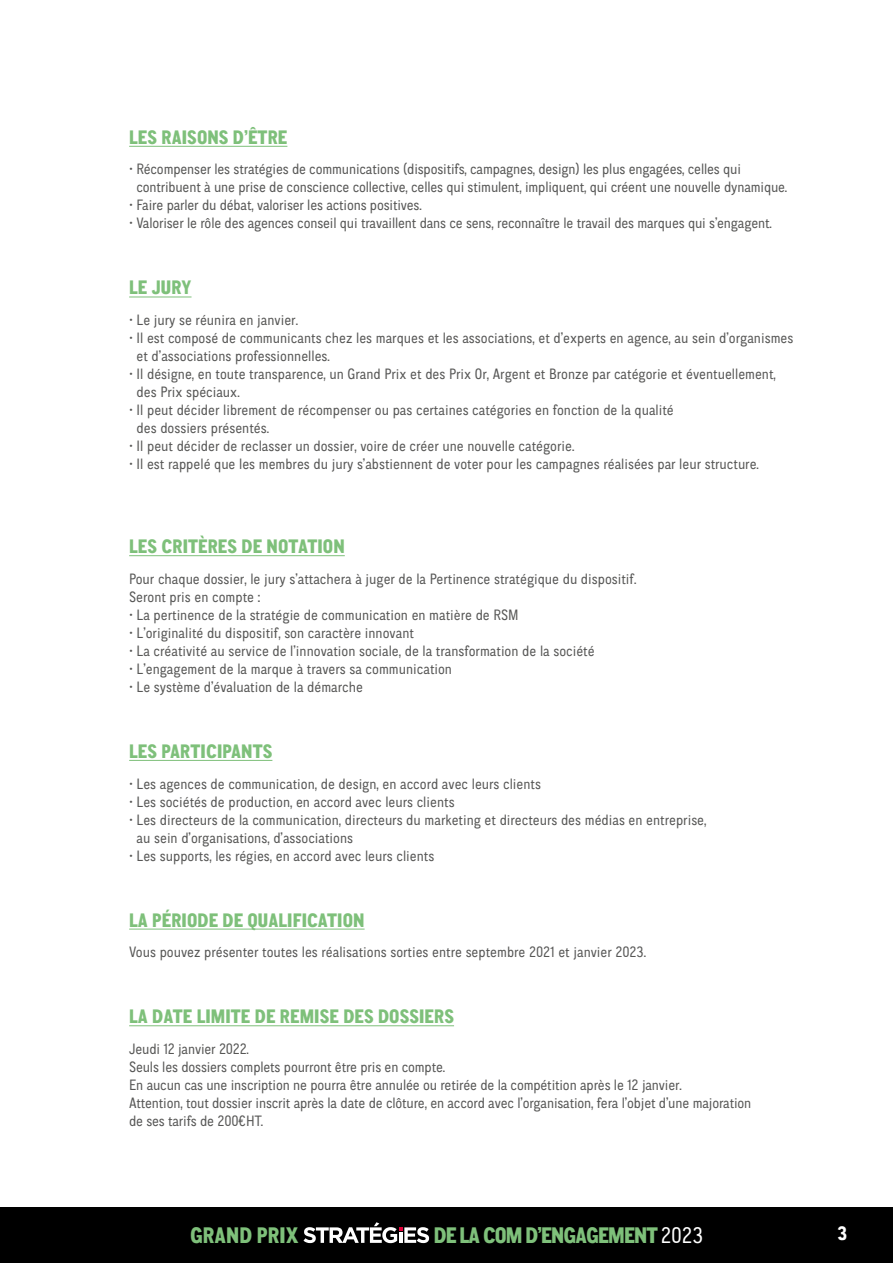
<style>
.page{position:relative;width:893px;height:1263px;background:#fff}
.page>*{position:absolute;margin:0;border:0;box-sizing:border-box;transform-origin:0 0}
.t1{font:800 22.5px "CA Normal";letter-spacing:-.035em;color:#7ec07a}
.t2{font:800 22.5px "CA Normal";letter-spacing:.005em;color:#7ec07a}
.t3{font:800 19.5px "CA Normal";letter-spacing:.005em;color:#7ec07a}
.t4{font:800 19.5px "CA Normal";color:#fff}
.t5{font:15px/18px "CA Normal";color:#575756}
.s1{font-weight:400;color:#fff}
</style>
<div class="page">
<div style="left:0;top:1208px;width:893px;height:55px;background:#000"></div>
<svg style="left:303px;top:1222px;width:126px;height:21px"></svg>
<hr style="left:129px;top:146px;width:158px;height:1px;background:#7ec07a">
<hr style="left:129px;top:297px;width:63px;height:1px;background:#7ec07a">
<hr style="left:129px;top:555px;width:216px;height:1px;background:#7ec07a">
<hr style="left:129px;top:760px;width:143px;height:1px;background:#7ec07a">
<hr style="left:129px;top:929px;width:236px;height:1px;background:#7ec07a">
<hr style="left:129px;top:1025px;width:325px;height:1px;background:#7ec07a">
<h2 class="t3" style="left:129px;top:123px;width:160px">LES RAISONS D’ÊTRE</h2>
<p class="t5" style="left:136px;top:160px;width:652px;text-indent:-7px">• Récompenser les stratégies de communications (dispositifs, campagnes, design) les plus engagées, celles qui contribuent à une prise de conscience collective, celles qui stimulent, impliquent, qui créent une nouvelle dynamique.</p>
<p class="t5" style="left:129px;top:196px;width:294px">• Faire parler du débat, valoriser les actions positives.</p>
<p class="t5" style="left:129px;top:214px;width:644px">• Valoriser le rôle des agences conseil qui travaillent dans ce sens, reconnaître le travail des marques qui s’engagent.</p>
<h2 class="t3" style="left:129px;top:274px;width:64px">LE JURY</h2>
<p class="t5" style="left:129px;top:311px;width:170px">• Le jury se réunira en janvier.</p>
<p class="t5" style="left:137px;top:329px;width:658px;text-indent:-8px">• Il est composé de communicants chez les marques et les associations, et d’experts en agence, au sein d’organismes et d’associations professionnelles.</p>
<p class="t5" style="left:137px;top:365px;width:641px;text-indent:-8px">• Il désigne, en toute transparence, un Grand Prix et des Prix Or, Argent et Bronze par catégorie et éventuellement, des Prix spéciaux.</p>
<p class="t5" style="left:137px;top:401px;width:539px;text-indent:-8px">• Il peut décider librement de récompenser ou pas certaines catégories en fonction de la qualité des dossiers présentés.</p>
<p class="t5" style="left:129px;top:437px;width:447px">• Il peut décider de reclasser un dossier, voire de créer une nouvelle catégorie.</p>
<p class="t5" style="left:129px;top:455px;width:631px">• Il est rappelé que les membres du jury s’abstiennent de voter pour les campagnes réalisées par leur structure.</p>
<h2 class="t3" style="left:129px;top:532px;width:217px">LES CRITÈRES DE NOTATION</h2>
<p class="t5" style="left:129px;top:569px;width:509px">Pour chaque dossier, le jury s’attachera à juger de la Pertinence stratégique du dispositif.<br>Seront pris en compte :</p>
<p class="t5" style="left:129px;top:605px;width:391px">• La pertinence de la stratégie de communication en matière de RSM</p>
<p class="t5" style="left:129px;top:623px;width:286px">• L’originalité du dispositif, son caractère innovant</p>
<p class="t5" style="left:129px;top:641px;width:467px">• La créativité au service de l’innovation sociale, de la transformation de la société</p>
<p class="t5" style="left:129px;top:659px;width:325px">• L’engagement de la marque à travers sa communication</p>
<p class="t5" style="left:129px;top:677px;width:235px">• Le système d’évaluation de la démarche</p>
<h2 class="t3" style="left:129px;top:737px;width:145px">LES PARTICIPANTS</h2>
<p class="t5" style="left:129px;top:774px;width:413px">• Les agences de communication, de design, en accord avec leurs clients</p>
<p class="t5" style="left:129px;top:792px;width:327px">• Les sociétés de production, en accord avec leurs clients</p>
<p class="t5" style="left:137px;top:810px;width:571px;text-indent:-8px">• Les directeurs de la communication, directeurs du marketing et directeurs des médias en entreprise, au sein d’organisations, d’associations</p>
<p class="t5" style="left:129px;top:846px;width:307px">• Les supports, les régies, en accord avec leurs clients</p>
<h2 class="t3" style="left:129px;top:906px;width:237px">LA PÉRIODE DE QUALIFICATION</h2>
<p class="t5" style="left:129px;top:943px;width:518px">Vous pouvez présenter toutes les réalisations sorties entre septembre 2021 et janvier 2023.</p>
<h2 class="t3" style="left:129px;top:1002px;width:326px">LA DATE LIMITE DE REMISE DES DOSSIERS</h2>
<p class="t5" style="left:129px;top:1039px;width:624px">Jeudi 12 janvier 2022.<br>Seuls les dossiers complets pourront être pris en compte.<br>En aucun cas une inscription ne pourra être annulée ou retirée de la compétition après le 12 janvier.<br>Attention, tout dossier inscrit après la date de clôture, en accord avec l’organisation, fera l’objet d’une majoration de ses tarifs de 200€HT.</p>
<h1 class="t2" style="left:190px;top:1219px;width:110px">GRAND PRIX</h1>
<h1 class="t1" style="left:434px;top:1219px;width:271px">DE LA COM D’ENGAGEMENT<span class="s1">2023</span></h1>
<h2 class="t4" style="left:837px;top:1219px;width:12px">3</h2>
</div>
